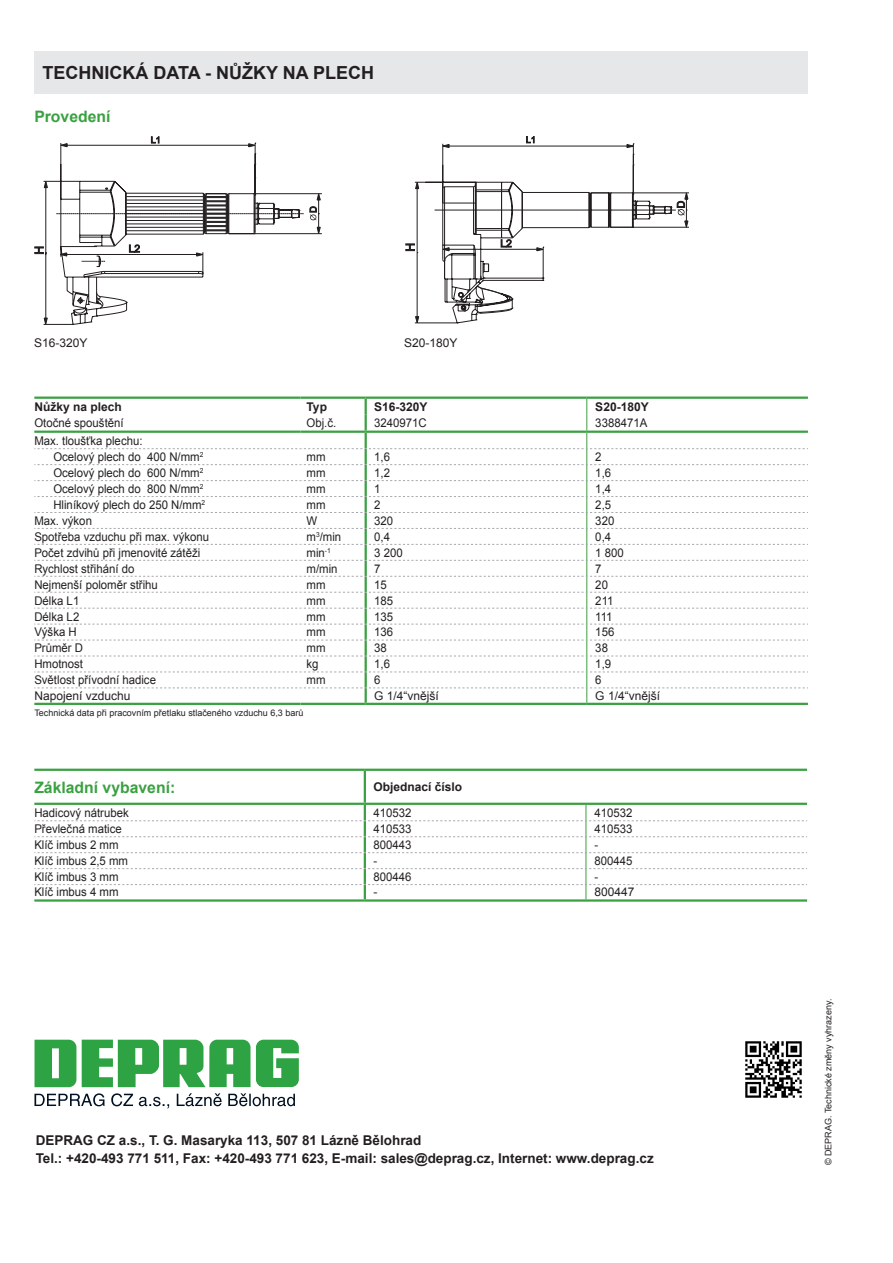
<style>
.page{position:relative;width:893px;height:1263px;background:#fff}
.page>*{position:absolute;margin:0;border:0;box-sizing:border-box;transform-origin:0 0}
.ÜS_12_Pkt_hf{font:700 18px "Arial";color:#231f20}
.ÜS_12_Pkt_hf-2{font:700 15.75px "Arial";color:#3aa141}
.ÜS_10_5_Pkt_hf_grün{font:700 15.75px "Arial";color:#3aa141}
.t1{font:700 13.5px "Arial";color:#231f20}
.Tabelle_8_Pkt{font:12px "Arial";color:#231f20;scale:.95 1}
.Tabelle_8_Pkt-2{font:12px "Arial";color:#231f20}
.Tabelle_8_Pkt_hf{font:700 12px "Arial";color:#231f20}
.Fußzeile_6_Pkt{font:9px "Arial";color:#231f20}
.Tabelle_8_Pkt_hf-2{font:9px "Arial";color:#231f20}
</style>
<div class="page">
<div style="left:34px;top:51px;width:774px;height:43px;background:#e6e7e9"></div>
<hr style="left:34px;top:396px;width:267px;height:3px;background:#3aa141">
<hr style="left:301px;top:396px;width:65px;height:3px;background:#3aa141">
<hr style="left:366px;top:396px;width:221px;height:3px;background:#3aa141">
<hr style="left:587px;top:396px;width:221px;height:3px;background:#3aa141">
<svg style="left:34px;top:398px;width:774px;height:305px"></svg>
<hr style="left:34px;top:703px;width:267px;height:2px;background:#3aa141">
<hr style="left:301px;top:703px;width:65px;height:2px;background:#3aa141">
<hr style="left:366px;top:703px;width:221px;height:2px;background:#3aa141">
<hr style="left:587px;top:703px;width:221px;height:2px;background:#3aa141">
<hr style="left:34px;top:769px;width:331px;height:2px;background:#3aa141">
<hr style="left:34px;top:899px;width:331px;height:3px;background:#3aa141">
<hr style="left:365px;top:769px;width:221px;height:2px;background:#3aa141">
<hr style="left:586px;top:769px;width:221px;height:2px;background:#3aa141">
<hr style="left:365px;top:899px;width:221px;height:3px;background:#3aa141">
<hr style="left:586px;top:899px;width:221px;height:3px;background:#3aa141">
<svg style="left:34px;top:770px;width:773px;height:129px"></svg>
<svg style="left:35px;top:1040px;width:264px;height:47px"></svg>
<svg style="left:34px;top:1093px;width:261px;height:15px"></svg>
<img style="left:745px;top:1041px;width:57px;height:57px">
<svg style="left:43px;top:142px;width:214px;height:183px"></svg>
<svg style="left:151px;top:136px;width:9px;height:8px"></svg>
<svg style="left:34px;top:246px;width:10px;height:8px"></svg>
<svg style="left:60px;top:143px;width:8px;height:4px"></svg>
<svg style="left:248px;top:143px;width:8px;height:4px"></svg>
<svg style="left:44px;top:181px;width:4px;height:7px"></svg>
<svg style="left:44px;top:317px;width:4px;height:8px"></svg>
<svg style="left:56px;top:180px;width:265px;height:127px"></svg>
<svg style="left:414px;top:143px;width:221px;height:180px"></svg>
<svg style="left:442px;top:144px;width:8px;height:4px"></svg>
<svg style="left:626px;top:144px;width:8px;height:4px"></svg>
<svg style="left:415px;top:182px;width:4px;height:7px"></svg>
<svg style="left:415px;top:316px;width:4px;height:7px"></svg>
<svg style="left:434px;top:182px;width:255px;height:133px"></svg>
<svg style="left:526px;top:136px;width:9px;height:7px"></svg>
<svg style="left:405px;top:243px;width:10px;height:8px"></svg>
<p class="ÜS_12_Pkt_hf" style="left:43px;top:61px;width:333px">TECHNICKÁ DATA - NŮŽKY NA PLECH</p>
<p class="ÜS_10_5_Pkt_hf_grün" style="left:34px;top:106px;width:78px">Provedení</p>
<p class="Tabelle_8_Pkt-2" style="left:34px;top:335px;width:55px">S16-320Y</p>
<p class="Tabelle_8_Pkt-2" style="left:404px;top:335px;width:55px">S20-180Y</p>
<p class="Tabelle_8_Pkt_hf" style="left:34px;top:399px;width:89px">Nůžky na plech</p>
<p class="Tabelle_8_Pkt_hf" style="left:307px;top:399px;width:22px">Typ</p>
<p class="Tabelle_8_Pkt_hf" style="left:374px;top:399px;width:55px">S16-320Y</p>
<p class="Tabelle_8_Pkt_hf" style="left:595px;top:399px;width:55px">S20-180Y</p>
<p class="Tabelle_8_Pkt" style="left:34px;top:415px;width:96px">Otočné spouštění</p>
<p class="Tabelle_8_Pkt" style="left:307px;top:415px;width:33px">Obj.č.</p>
<p class="Tabelle_8_Pkt" style="left:374px;top:415px;width:57px">3240971C</p>
<p class="Tabelle_8_Pkt" style="left:595px;top:415px;width:56px">3388471A</p>
<p class="Tabelle_8_Pkt" style="left:34px;top:433px;width:115px">Max. tloušťka plechu:</p>
<p class="Tabelle_8_Pkt" style="left:53px;top:449px;width:159px">Ocelový plech do 400 N/mm<sup>2</sup></p>
<p class="Tabelle_8_Pkt" style="left:307px;top:449px;width:21px">mm</p>
<p class="Tabelle_8_Pkt" style="left:374px;top:449px;width:18px">1,6</p>
<p class="Tabelle_8_Pkt" style="left:595px;top:449px;width:8px">2</p>
<p class="Tabelle_8_Pkt" style="left:53px;top:465px;width:159px">Ocelový plech do 600 N/mm<sup>2</sup></p>
<p class="Tabelle_8_Pkt" style="left:307px;top:465px;width:21px">mm</p>
<p class="Tabelle_8_Pkt" style="left:374px;top:465px;width:18px">1,2</p>
<p class="Tabelle_8_Pkt" style="left:595px;top:465px;width:18px">1,6</p>
<p class="Tabelle_8_Pkt" style="left:53px;top:481px;width:159px">Ocelový plech do 800 N/mm<sup>2</sup></p>
<p class="Tabelle_8_Pkt" style="left:307px;top:481px;width:21px">mm</p>
<p class="Tabelle_8_Pkt" style="left:374px;top:481px;width:8px">1</p>
<p class="Tabelle_8_Pkt" style="left:595px;top:481px;width:18px">1,4</p>
<p class="Tabelle_8_Pkt" style="left:53px;top:497px;width:161px">Hliníkový plech do 250 N/mm<sup>2</sup></p>
<p class="Tabelle_8_Pkt" style="left:307px;top:497px;width:21px">mm</p>
<p class="Tabelle_8_Pkt" style="left:374px;top:497px;width:8px">2</p>
<p class="Tabelle_8_Pkt" style="left:595px;top:497px;width:18px">2,5</p>
<p class="Tabelle_8_Pkt" style="left:34px;top:513px;width:62px">Max. výkon</p>
<p class="Tabelle_8_Pkt" style="left:307px;top:513px;width:13px">W</p>
<p class="Tabelle_8_Pkt" style="left:374px;top:513px;width:22px">320</p>
<p class="Tabelle_8_Pkt" style="left:595px;top:513px;width:22px">320</p>
<p class="Tabelle_8_Pkt" style="left:34px;top:529px;width:186px">Spotřeba vzduchu při max. výkonu</p>
<p class="Tabelle_8_Pkt" style="left:307px;top:529px;width:38px">m<sup>3</sup>/min</p>
<p class="Tabelle_8_Pkt" style="left:374px;top:529px;width:18px">0,4</p>
<p class="Tabelle_8_Pkt" style="left:595px;top:529px;width:18px">0,4</p>
<p class="Tabelle_8_Pkt" style="left:34px;top:545px;width:176px">Počet zdvihů při jmenovité zátěži</p>
<p class="Tabelle_8_Pkt" style="left:307px;top:545px;width:27px">min<sup>-1</sup></p>
<p class="Tabelle_8_Pkt" style="left:374px;top:545px;width:32px">3 200</p>
<p class="Tabelle_8_Pkt" style="left:595px;top:545px;width:32px">1 800</p>
<p class="Tabelle_8_Pkt" style="left:34px;top:561px;width:107px">Rychlost střihání do</p>
<p class="Tabelle_8_Pkt" style="left:307px;top:561px;width:34px">m/min</p>
<p class="Tabelle_8_Pkt" style="left:374px;top:561px;width:8px">7</p>
<p class="Tabelle_8_Pkt" style="left:595px;top:561px;width:8px">7</p>
<p class="Tabelle_8_Pkt" style="left:34px;top:576px;width:132px">Nejmenší poloměr střihu</p>
<p class="Tabelle_8_Pkt" style="left:307px;top:576px;width:21px">mm</p>
<p class="Tabelle_8_Pkt" style="left:374px;top:576px;width:15px">15</p>
<p class="Tabelle_8_Pkt" style="left:595px;top:576px;width:15px">20</p>
<p class="Tabelle_8_Pkt" style="left:34px;top:592px;width:49px">Délka L1</p>
<p class="Tabelle_8_Pkt" style="left:307px;top:592px;width:21px">mm</p>
<p class="Tabelle_8_Pkt" style="left:374px;top:592px;width:22px">185</p>
<p class="Tabelle_8_Pkt" style="left:595px;top:592px;width:21px">211</p>
<p class="Tabelle_8_Pkt" style="left:34px;top:608px;width:49px">Délka L2</p>
<p class="Tabelle_8_Pkt" style="left:307px;top:608px;width:21px">mm</p>
<p class="Tabelle_8_Pkt" style="left:374px;top:608px;width:22px">135</p>
<p class="Tabelle_8_Pkt" style="left:595px;top:608px;width:20px">111</p>
<p class="Tabelle_8_Pkt" style="left:34px;top:624px;width:46px">Výška H</p>
<p class="Tabelle_8_Pkt" style="left:307px;top:624px;width:21px">mm</p>
<p class="Tabelle_8_Pkt" style="left:374px;top:624px;width:22px">136</p>
<p class="Tabelle_8_Pkt" style="left:595px;top:624px;width:22px">156</p>
<p class="Tabelle_8_Pkt" style="left:34px;top:640px;width:53px">Průměr D</p>
<p class="Tabelle_8_Pkt" style="left:307px;top:640px;width:21px">mm</p>
<p class="Tabelle_8_Pkt" style="left:374px;top:640px;width:15px">38</p>
<p class="Tabelle_8_Pkt" style="left:595px;top:640px;width:15px">38</p>
<p class="Tabelle_8_Pkt" style="left:34px;top:656px;width:53px">Hmotnost</p>
<p class="Tabelle_8_Pkt" style="left:307px;top:656px;width:14px">kg</p>
<p class="Tabelle_8_Pkt" style="left:374px;top:656px;width:18px">1,6</p>
<p class="Tabelle_8_Pkt" style="left:595px;top:656px;width:18px">1,9</p>
<p class="Tabelle_8_Pkt" style="left:34px;top:672px;width:130px">Světlost přívodní hadice</p>
<p class="Tabelle_8_Pkt" style="left:307px;top:672px;width:21px">mm</p>
<p class="Tabelle_8_Pkt" style="left:374px;top:672px;width:8px">6</p>
<p class="Tabelle_8_Pkt" style="left:595px;top:672px;width:8px">6</p>
<p class="Tabelle_8_Pkt-2" style="left:34px;top:688px;width:98px">Napojení vzduchu</p>
<p class="Tabelle_8_Pkt-2" style="left:374px;top:688px;width:66px">G 1/4“vnější</p>
<p class="Tabelle_8_Pkt-2" style="left:595px;top:688px;width:66px">G 1/4“vnější</p>
<p class="Fußzeile_6_Pkt" style="left:34px;top:707px;width:271px">Technická data při pracovním přetlaku stlačeného vzduchu 6,3 barů</p>
<p class="ÜS_12_Pkt_hf-2" style="left:34px;top:776px;width:142px">Základní vybavení:</p>
<p class="Tabelle_8_Pkt_hf" style="left:373px;top:779px;width:90px">Objednací číslo</p>
<p class="Tabelle_8_Pkt" style="left:34px;top:805px;width:101px">Hadicový nátrubek</p>
<p class="Tabelle_8_Pkt" style="left:373px;top:805px;width:42px">410532</p>
<p class="Tabelle_8_Pkt" style="left:594px;top:805px;width:42px">410532</p>
<p class="Tabelle_8_Pkt" style="left:34px;top:821px;width:94px">Převlečná matice</p>
<p class="Tabelle_8_Pkt" style="left:373px;top:821px;width:42px">410533</p>
<p class="Tabelle_8_Pkt" style="left:594px;top:821px;width:42px">410533</p>
<p class="Tabelle_8_Pkt" style="left:34px;top:837px;width:90px">Klíč imbus 2 mm</p>
<p class="Tabelle_8_Pkt" style="left:373px;top:837px;width:42px">800443</p>
<p class="Tabelle_8_Pkt" style="left:594px;top:837px;width:5px">-</p>
<p class="Tabelle_8_Pkt" style="left:34px;top:853px;width:100px">Klíč imbus 2,5 mm</p>
<p class="Tabelle_8_Pkt" style="left:373px;top:853px;width:5px">-</p>
<p class="Tabelle_8_Pkt" style="left:594px;top:853px;width:42px">800445</p>
<p class="Tabelle_8_Pkt" style="left:34px;top:869px;width:90px">Klíč imbus 3 mm</p>
<p class="Tabelle_8_Pkt" style="left:373px;top:869px;width:42px">800446</p>
<p class="Tabelle_8_Pkt" style="left:594px;top:869px;width:5px">-</p>
<p class="Tabelle_8_Pkt" style="left:34px;top:884px;width:90px">Klíč imbus 4 mm</p>
<p class="Tabelle_8_Pkt-2" style="left:373px;top:884px;width:5px">-</p>
<p class="Tabelle_8_Pkt-2" style="left:594px;top:884px;width:42px">800447</p>
<p class="t1" style="left:36px;top:1131px;width:387px">DEPRAG CZ a.s., T. G. Masaryka 113, 507 81 Lázně Bělohrad</p>
<p class="t1" style="left:36px;top:1149px;width:619px">Tel.: +420-493 771 511, Fax: +420-493 771 623, E-mail: sales@deprag.cz, Internet: www.deprag.cz</p>
<p class="Tabelle_8_Pkt_hf-2" style="left:822px;top:1165px;width:168px;rotate:-90deg">© DEPRAG. Technické změny vyhrazeny.</p>
</div>
